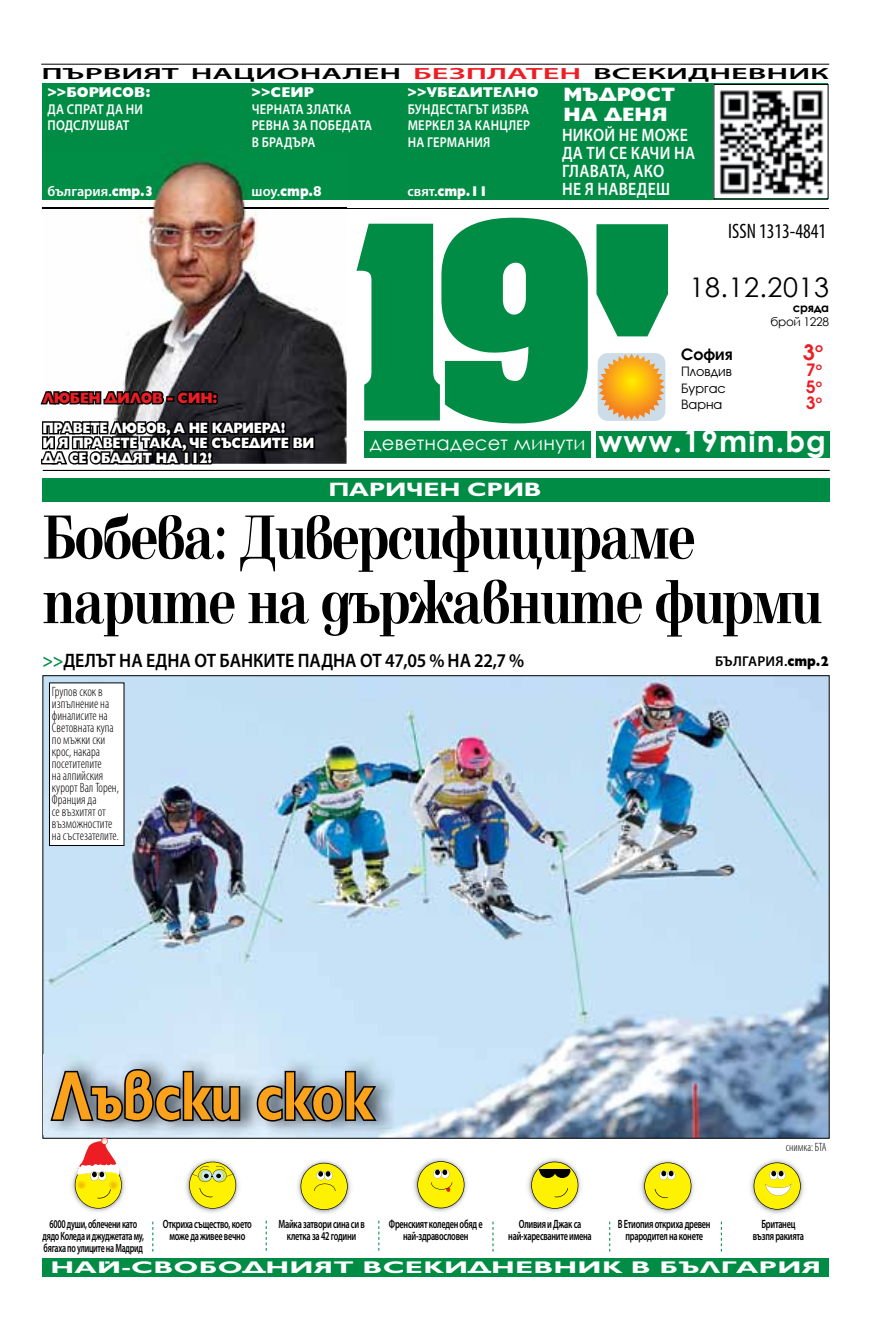
<style>
.page{position:relative;width:893px;height:1340px;background:#fff}
.page>*{position:absolute;margin:0;border:0;box-sizing:border-box;transform-origin:0 0}
.t1{font:700 69px "Gilt";letter-spacing:-.01em;color:#faa21b;scale:.79 1}
.t2{font:700 64.5px/64.5px "Elfin CYR";letter-spacing:-.025em;color:#000;scale:.81 1}
.t3{font:27px "Century Gothic";letter-spacing:.02em;color:#000}
.t4{font:700 22.35px "Avanti CYR";color:#ed1d24}
.t5{font:condensed 21px "Myriad Pro";color:#000;scale:.95 1}
.t6{font:600 19.5px "Myriad Pro";color:#000;scale:.92 1}
.t7{font:19.5px "Century Gothic";letter-spacing:.01em;color:#fff}
.t8{font:800 19.5px/19.5px "Gilt";color:#fff}
.t9{font:700 19.5px "Gilt";letter-spacing:-.01em;color:#fff;scale:1.3 1}
.t10{font:600 18px/18px "Myriad Pro";letter-spacing:.02em;color:#fff;scale:.88 1}
.t11{font:700 17.85px "Avanti CYR";color:#ed1d24}
.t12{font:700 16.95px "Gilt";letter-spacing:.01em;color:#fff;scale:1.68 1}
.t13{font:700 16.35px "Avanti CYR";color:#000}
.t14{font:600 16.2px "Myriad Pro";color:#000;scale:2 1}
.t15{font:800 15px/15px "Gilt";letter-spacing:-.02em;color:#fff;scale:.86 1}
.t16{font:800 15px "Gilt";letter-spacing:-.02em;color:#ed1d24;scale:.93 1}
.t17{font:600 14.25px/16.5px "Myriad Pro";letter-spacing:.02em;color:#fff;scale:.88 1}
.t18{font:800 14.25px "Gilt";color:#fff}
.t19{font:800 14.25px "Gilt";color:#fff;scale:.89 1}
.t20{font:600 14.25px "Myriad Pro";color:#fff}
.t21{font:600 14.25px "Myriad Pro";letter-spacing:.02em;color:#000}
.t22{font:300 condensed 13.5px/12px "Myriad Pro";color:#000;scale:.95 1}
.t23{font:13.35px "Avanti CYR";color:#000}
.t24{font:600 12px/12px "Myriad Pro";letter-spacing:-.03em;color:#000;text-align:center;scale:.69 1}
.t25{font:600 12px/12px "Myriad Pro";letter-spacing:-.03em;color:#000;text-align:center;scale:.66 1}
.t26{font:300 condensed 12px "Myriad Pro";color:#000;scale:.95 1}
.t27{font:12px "Century Gothic";letter-spacing:-.03em;color:#000}
.t28{font:700 12px "Century Gothic";letter-spacing:-.03em;color:#000}
.s1{color:#ed1d24}
.s2{font-family:"Gilt";font-weight:800}
.s3{font-family:"Myriad Pro";font-weight:600}
.s4{font-weight:700;font-size:29.85px}
.s5{color:#008c44}
</style>
<div class="page">
<img style="left:598px;top:353px;width:67px;height:67px">
<svg style="left:596px;top:224px;width:72px;height:112px;background:#1e995a"></svg>
<hr style="left:43px;top:470px;width:786px;height:1px;background:#000">
<div style="left:364px;top:431px;width:465px;height:27px;background:#008c44"></div>
<div style="left:591px;top:426px;width:5px;height:34px;background:#fff"></div>
<hr style="left:43px;top:208px;width:786px;height:1px;background:#000">
<div style="left:43px;top:83px;width:785px;height:117px;background:#008c44"></div>
<svg style="left:356px;top:218px;width:232px;height:205px"></svg>
<hr style="left:41px;top:64px;width:788px;height:1px;background:#000">
<img style="left:43px;top:151px;width:304px;height:313px">
<img style="left:43px;top:208px;width:304px;height:1px">
<div style="left:714px;top:84px;width:114px;height:115px;background:#fff"></div>
<img style="left:719px;top:90px;width:105px;height:105px">
<svg style="left:40px;top:386px;width:125px;height:21px"></svg>
<div style="left:166px;top:396px;width:8px;height:6px;border:3px solid #000"></div>
<svg style="left:175px;top:388px;width:43px;height:19px"></svg>
<div style="left:212px;top:393px;width:6px;height:7px;border:3px solid #000;border-radius:50%"></div>
<svg style="left:41px;top:416px;width:276px;height:49px;background:#29282a"></svg>
<div style="left:43px;top:1258px;width:786px;height:18px;background:#008c44"></div>
<img style="left:44px;top:677px;width:784px;height:459px">
<img style="left:640px;top:1160px;width:54px;height:54px">
<svg style="left:644px;top:1162px;width:47px;height:47px;background:#e8df39"></svg>
<img style="left:527px;top:1158px;width:54px;height:54px">
<svg style="left:531px;top:1161px;width:47px;height:47px;background:#d5cd32"></svg>
<hr style="left:539px;top:1169px;width:31px;height:1px;background:#000">
<img style="left:413px;top:1158px;width:54px;height:54px">
<svg style="left:417px;top:1161px;width:47px;height:47px;background:#e7dd3a"></svg>
<img style="left:71px;top:1172px;width:54px;height:40px">
<svg style="left:75px;top:1138px;width:47px;height:70px"></svg>
<img style="left:297px;top:1160px;width:54px;height:54px">
<svg style="left:301px;top:1162px;width:47px;height:47px;background:#e8df3a"></svg>
<svg style="left:152px;top:1221px;width:1px;height:30px"></svg>
<svg style="left:266px;top:1220px;width:1px;height:30px"></svg>
<svg style="left:378px;top:1220px;width:1px;height:30px"></svg>
<svg style="left:493px;top:1221px;width:1px;height:30px"></svg>
<svg style="left:609px;top:1221px;width:1px;height:30px"></svg>
<svg style="left:721px;top:1221px;width:1px;height:30px"></svg>
<img style="left:185px;top:1159px;width:54px;height:54px">
<svg style="left:189px;top:1161px;width:47px;height:47px;background:#e0db44"></svg>
<img style="left:44px;top:1054px;width:351px;height:80px">
<svg style="left:49px;top:1067px;width:193px;height:56px;background:#6d7781"></svg>
<svg style="left:255px;top:1069px;width:124px;height:54px;background:#68747e"></svg>
<img style="left:750px;top:1159px;width:54px;height:55px">
<svg style="left:754px;top:1162px;width:47px;height:47px"></svg>
<div style="left:49px;top:683px;width:75px;height:162px;background:#fff"></div>
<div style="left:49px;top:682px;width:75px;height:163px;border:1px solid #000"></div>
<div style="left:42px;top:478px;width:787px;height:23px;background:#008c44"></div>
<h3 class="t14" style="left:42px;top:63px;width:395px">ПЪРВИЯТ НАЦИОНАЛЕН <span class="s1">БЕЗПЛАТЕН</span> ВСЕКИДНЕВНИК</h3>
<p class="t18" style="left:47px;top:84px;width:105px">&gt;&gt;БОРИСОВ:</p>
<p class="t17" style="left:48px;top:100px;width:110px">ДА СПРАТ ДА НИ<br>ПОДСЛУШВАТ</p>
<p class="t20" style="left:47px;top:182px;width:108px">българия.<span class="s2">стр.3</span></p>
<p class="t18" style="left:252px;top:84px;width:63px">&gt;&gt;СЕИР</p>
<p class="t17" style="left:252px;top:100px;width:138px">ЧЕРНАТА ЗЛАТКА<br>РЕВНА ЗА ПОБЕДАТА<br>В БРАДЪРА</p>
<p class="t19" style="left:252px;top:183px;width:80px"><span class="s3">шоу.</span>стр.8</p>
<p class="t18" style="left:408px;top:84px;width:132px">&gt;&gt;УБЕДИТЕЛНО</p>
<p class="t17" style="left:408px;top:100px;width:141px;text-align:justify">БУНДЕСТАГЪТ ИЗБРА МЕРКЕЛ ЗА КАНЦЛЕР НА ГЕРМАНИЯ</p>
<p class="t19" style="left:408px;top:183px;width:92px"><span class="s3">свят.</span>стр.11</p>
<h3 class="t8" style="left:563px;top:85px;width:113px">МЪДРОСТ<br>НА ДЕНЯ</h3>
<h3 class="t10" style="left:562px;top:126px;width:153px">НИКОЙ НЕ МОЖЕ<br>ДА ТИ СЕ КАЧИ НА<br>ГЛАВАТА, АКО<br>НЕ Я НАВЕДЕШ</h3>
<h3 class="t5" style="left:728px;top:218px;width:104px">ISSN 1313-4841</h3>
<p class="t16" style="left:43px;top:389px;width:190px">ЛЮБЕН ДИЛОВ - СИН:</p>
<p class="t15" style="left:43px;top:420px;width:318px">ПРАВЕТЕ ЛЮБОВ, А НЕ КАРИЕРА!<br>И Я ПРАВЕТЕ ТАКА, ЧЕ СЪСЕДИТЕ ВИ<br>ДА СЕ ОБАДЯТ НА 112!</p>
<h3 class="t3" style="left:690px;top:268px;width:141px">18.12.2013</h3>
<p class="t28" style="left:793px;top:298px;width:38px">сряда</p>
<p class="t27" style="left:771px;top:313px;width:60px">брой 1228</p>
<h3 class="t13" style="left:681px;top:344px;width:53px">София</h3>
<h3 class="t4" style="left:803px;top:338px;width:21px">3<sup>о</sup></h3>
<p class="t23" style="left:681px;top:364px;width:52px">Пловдив</p>
<h3 class="t11" style="left:806px;top:359px;width:17px">7<sup>о</sup></h3>
<p class="t23" style="left:681px;top:380px;width:46px">Бургас</p>
<h3 class="t11" style="left:806px;top:375px;width:17px">5<sup>о</sup></h3>
<p class="t23" style="left:681px;top:397px;width:43px">Варна</p>
<h3 class="t11" style="left:806px;top:392px;width:17px">3<sup>о</sup></h3>
<h3 class="t7" style="left:370px;top:429px;width:458px">деветнадесет минути <span class="s4">www.19min.bg</span></h3>
<h3 class="t9" style="left:328px;top:479px;width:166px">ПАРИЧЕН СРИВ</h3>
<h2 class="t2" style="left:43px;top:506px;width:964px">Бобева: Диверсифицираме парите на държавните фирми</h2>
<h3 class="t6" style="left:43px;top:648px;width:525px"><span class="s5">&gt;&gt;</span>ДЕЛЪТ НА ЕДНА ОТ БАНКИТЕ ПАДНА ОТ 47,05 % НА 22,7 %</h3>
<p class="t22" style="left:52px;top:685px;width:72px">Групов скок в изпълнение на финалисите на<br>Световната купа по мъжки ски крос, накара посетителите<br>на алпийския курорт Вал Торен,<br>Франция да<br>се възхитят от възможностите на състезателите.</p>
<h1 class="t1" style="left:52px;top:1057px;width:407px">Лъвски скок</h1>
<p class="t21" style="left:715px;top:652px;width:115px">БЪЛГАРИЯ.<span class="s2">стр.2</span></p>
<p class="t26" style="left:786px;top:1139px;width:44px">снимка: БТА</p>
<p class="t25" style="left:43px;top:1217px;width:155px">6000 души, облечени като дядо Коледа и джуджетата му, бягаха по улиците на Мадрид</p>
<p class="t24" style="left:163px;top:1217px;width:130px">Откриха същество, което може да живее вечно</p>
<p class="t24" style="left:279px;top:1217px;width:126px">Майка затвори сина си в клетка за 42 години</p>
<p class="t24" style="left:389px;top:1217px;width:137px">Френският коледен обяд е най-здравословен</p>
<p class="t24" style="left:508px;top:1217px;width:123px">Оливия и Джак са най-харесваните имена</p>
<p class="t24" style="left:618px;top:1217px;width:136px">В Етиопия откриха древен прародител на конете</p>
<p class="t24" style="left:753px;top:1217px;width:75px">Британец възпя ракията</p>
<h3 class="t12" style="left:50px;top:1257px;width:460px">НАЙ-СВОБОДНИЯТ ВСЕКИДНЕВНИК В БЪЛГАРИЯ</h3>
</div>
